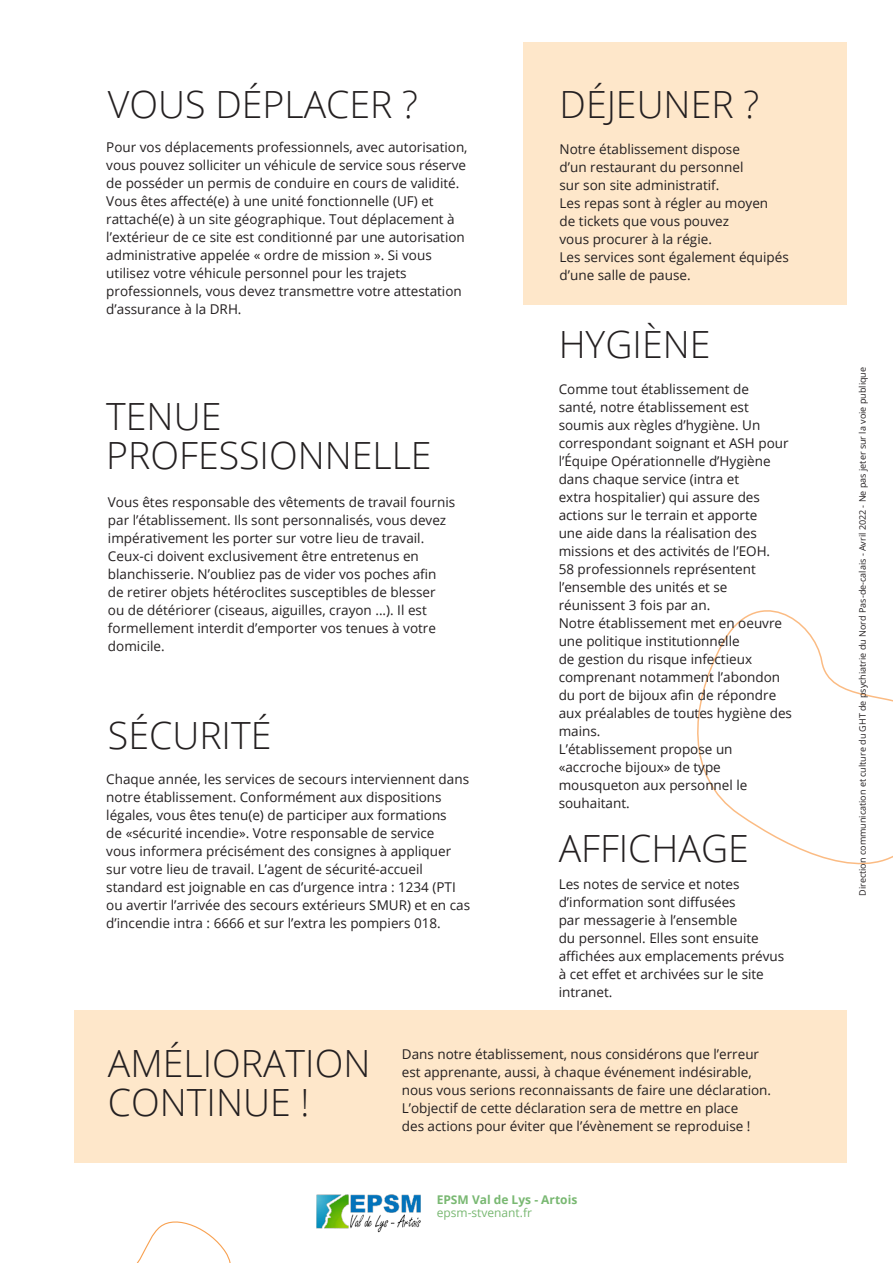
<style>
.page{position:relative;width:893px;height:1263px;background:#fff}
.page>*{position:absolute;margin:0;border:0;box-sizing:border-box;transform-origin:0 0}
.t1{font:300 37.5px/39px "Open Sans";color:#231f20}
.t2{font:13.5px/18px "Open Sans";color:#231f20}
.t3{font:700 12px "Open Sans";color:#79b872}
.t4{font:12px "Open Sans";color:#79b872}
.t5{font:9px "Open Sans";color:#231f20}
</style>
<div class="page">
<svg style="left:697px;top:610px;width:196px;height:255px"></svg>
<div style="left:523px;top:42px;width:324px;height:262px;background:#fee7ca"></div>
<svg style="left:136px;top:1221px;width:95px;height:42px"></svg>
<div style="left:74px;top:1010px;width:773px;height:153px;background:#fee7ca"></div>
<img style="left:316px;top:1194px;width:105px;height:39px">
<p class="t1" style="left:108px;top:84px;width:312px">VOUS DÉPLACER ?</p>
<p class="t2" style="left:106px;top:138px;width:363px">Pour vos déplacements professionnels, avec autorisation, vous pouvez solliciter un véhicule de service sous réserve de posséder un permis de conduire en cours de validité.<br>Vous êtes affecté(e) à une unité fonctionnelle (UF) et rattaché(e) à un site géographique. Tout déplacement à l’extérieur de ce site est conditionné par une autorisation administrative appelée « ordre de mission ». Si vous utilisez votre véhicule personnel pour les trajets professionnels, vous devez transmettre votre attestation d’assurance à la DRH.</p>
<p class="t1" style="left:106px;top:396px;width:327px">TENUE<br>PROFESSIONNELLE</p>
<p class="t2" style="left:108px;top:493px;width:349px">Vous êtes responsable des vêtements de travail fournis par l’établissement. Ils sont personnalisés, vous devez impérativement les porter sur votre lieu de travail.<br>Ceux-ci doivent exclusivement être entretenus en blanchisserie. N’oubliez pas de vider vos poches afin de retirer objets hétéroclites susceptibles de blesser ou de détériorer (ciseaus, aiguilles, crayon ...). Il est formellement interdit d’emporter vos tenues à votre domicile.</p>
<p class="t1" style="left:108px;top:715px;width:165px">SÉCURITÉ</p>
<p class="t2" style="left:106px;top:769px;width:365px">Chaque année, les services de secours interviennent dans notre établissement. Conformément aux dispositions légales, vous êtes tenu(e) de participer aux formations<br>de «sécurité incendie». Votre responsable de service<br>vous informera précisément des consignes à appliquer sur votre lieu de travail. L’agent de sécurité-accueil standard est joignable en cas d’urgence intra : 1234 (PTI ou avertir l’arrivée des secours extérieurs SMUR) et en cas d’incendie intra : 6666 et sur l’extra les pompiers 018.</p>
<p class="t1" style="left:559px;top:84px;width:201px">DÉJEUNER ?</p>
<p class="t2" style="left:559px;top:140px;width:182px">Notre établissement dispose</p>
<p class="t2" style="left:559px;top:158px;width:185px">d’un restaurant du personnel</p>
<p class="t2" style="left:559px;top:176px;width:210px">sur son site administratif.<br>Les repas sont à régler au moyen</p>
<p class="t2" style="left:559px;top:212px;width:171px">de tickets que vous pouvez</p>
<p class="t2" style="left:559px;top:230px;width:154px">vous procurer à la régie.</p>
<p class="t2" style="left:559px;top:248px;width:231px">Les services sont également équipés d’une salle de pause.</p>
<p class="t1" style="left:559px;top:324px;width:153px">HYGIÈNE</p>
<p class="t2" style="left:559px;top:380px;width:231px">Comme tout établissement de santé, notre établissement est soumis aux règles d’hygiène. Un correspondant soignant et ASH pour l’Équipe Opérationnelle d’Hygiène dans chaque service (intra et<br>extra hospitalier) qui assure des actions sur le terrain et apporte<br>une aide dans la réalisation des missions et des activités de l’EOH.<br>58 professionnels représentent l’ensemble des unités et se réunissent 3 fois par an.</p>
<p class="t2" style="left:559px;top:614px;width:235px">Notre établissement met en oeuvre une politique institutionnelle<br>de gestion du risque infectieux comprenant notamment l’abondon du port de bijoux afin de répondre aux préalables de toutes hygiène des mains.</p>
<p class="t2" style="left:559px;top:740px;width:190px">L’établissement propose un «accroche bijoux» de type mousqueton aux personnel le souhaitant.</p>
<p class="t1" style="left:559px;top:828px;width:192px">AFFICHAGE</p>
<p class="t2" style="left:559px;top:875px;width:182px">Les notes de service et notes d’information sont diffusées</p>
<p class="t2" style="left:559px;top:911px;width:180px">par messagerie à l’ensemble</p>
<p class="t2" style="left:559px;top:929px;width:227px">du personnel. Elles sont ensuite affichées aux emplacements prévus à cet effet et archivées sur le site intranet.</p>
<p class="t1" style="left:108px;top:1043px;width:264px">AMÉLIORATION<br>CONTINUE !</p>
<p class="t2" style="left:402px;top:1045px;width:359px">Dans notre établissement, nous considérons que l’erreur</p>
<p class="t2" style="left:402px;top:1063px;width:351px">est apprenante, aussi, à chaque événement indésirable,</p>
<p class="t2" style="left:402px;top:1081px;width:371px">nous vous serions reconnaissants de faire une déclaration.<br>L’objectif de cette déclaration sera de mettre en place<br>des actions pour éviter que l’évènement se reproduise !</p>
<p class="t3" style="left:437px;top:1191px;width:142px">EPSM Val de Lys - Artois</p>
<p class="t4" style="left:437px;top:1205px;width:97px">epsm-stvenant.fr</p>
<p class="t5" style="left:856px;top:896px;width:530px;rotate:-90deg">Direction communication et culture du GHT de psychiatrie du Nord Pas-de-calais - Avril 2022 - Ne pas jeter sur la voie publique</p>
</div>
